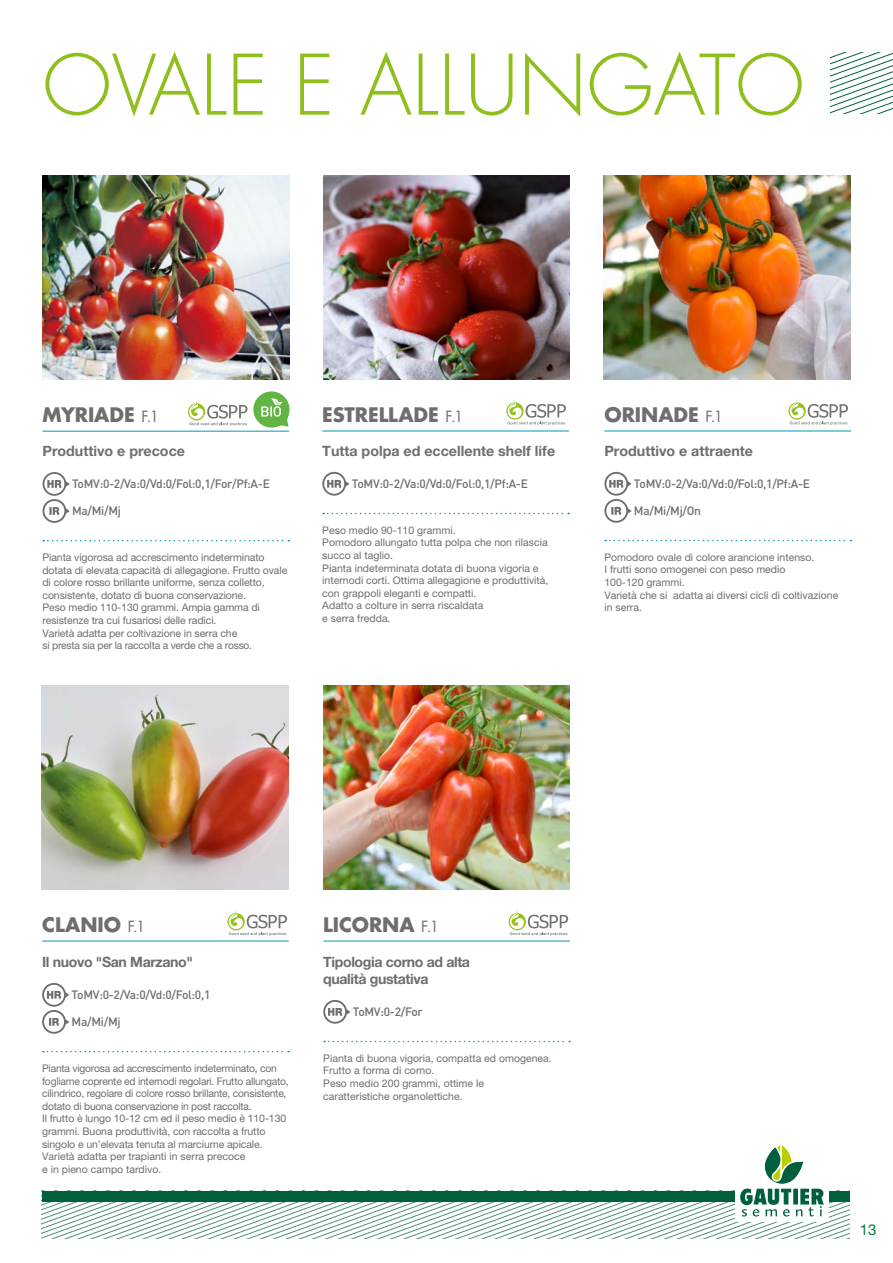
<style>
.page{position:relative;width:893px;height:1263px;background:#fff}
.page>*{position:absolute;margin:0;border:0;box-sizing:border-box;transform-origin:0 0}
.t1{font:300 81px "Futura Std";color:#8ebf1d}
.t2{font:700 19.5px "Futura Std";letter-spacing:-.005em;color:#6e6e6e}
.t3{font:15px "Helvetica Neue LT Pro";color:#00813b}
.t4{font:700 14.25px "Helvetica Neue LT Pro";color:#6e6e6e}
.t5{font:700 14.25px/17.1px "Helvetica Neue LT Pro";letter-spacing:-.025em;color:#6e6e6e}
.t6{font:500 12px "DIN Pro";letter-spacing:-.025em;color:#6e6e6e}
.t7{font:500 12px "DIN Pro";letter-spacing:-.06em;color:#6e6e6e}
.t8{font:10.5px/12.6px "Helvetica Neue LT Pro";letter-spacing:-.01em;color:#6e6e6e}
.s1{font-weight:400;font-size:15px}
</style>
<div class="page">
<svg style="left:42px;top:1144px;width:808px;height:94px"></svg>
<svg style="left:227px;top:910px;width:60px;height:26px"></svg>
<hr style="left:42px;top:941px;width:247px;height:1px;background:#009bb4">
<svg style="left:43px;top:1051px;width:246px;height:1px"></svg>
<svg style="left:43px;top:984px;width:22px;height:22px"></svg>
<div style="left:42px;top:983px;width:24px;height:24px;border:2px solid #6e6e6e;border-radius:50%"></div>
<svg style="left:47px;top:991px;width:22px;height:8px"></svg>
<div style="left:42px;top:1010px;width:24px;height:24px;border:2px solid #6e6e6e;border-radius:50%"></div>
<svg style="left:49px;top:1018px;width:10px;height:8px"></svg>
<img style="left:42px;top:685px;width:246px;height:204px">
<img style="left:323px;top:685px;width:247px;height:204px">
<svg style="left:830px;top:52px;width:63px;height:62px"></svg>
<img style="left:323px;top:175px;width:247px;height:204px">
<img style="left:43px;top:175px;width:246px;height:204px">
<hr style="left:322px;top:431px;width:247px;height:1px;background:#009bb4">
<svg style="left:323px;top:513px;width:246px;height:1px"></svg>
<svg style="left:323px;top:473px;width:22px;height:22px"></svg>
<div style="left:322px;top:472px;width:24px;height:24px;border:2px solid #6e6e6e;border-radius:50%"></div>
<svg style="left:327px;top:480px;width:22px;height:8px"></svg>
<svg style="left:506px;top:399px;width:60px;height:26px"></svg>
<hr style="left:604px;top:431px;width:247px;height:1px;background:#009bb4">
<svg style="left:605px;top:540px;width:246px;height:1px"></svg>
<svg style="left:605px;top:473px;width:22px;height:22px"></svg>
<div style="left:604px;top:472px;width:24px;height:24px;border:2px solid #6e6e6e;border-radius:50%"></div>
<svg style="left:609px;top:480px;width:23px;height:8px"></svg>
<svg style="left:628px;top:508px;width:4px;height:6px"></svg>
<svg style="left:605px;top:500px;width:22px;height:22px"></svg>
<div style="left:604px;top:499px;width:24px;height:24px;border:2px solid #6e6e6e;border-radius:50%"></div>
<svg style="left:611px;top:507px;width:10px;height:8px"></svg>
<svg style="left:788px;top:399px;width:60px;height:26px"></svg>
<img style="left:604px;top:175px;width:246px;height:205px">
<svg style="left:188px;top:400px;width:59px;height:26px"></svg>
<hr style="left:43px;top:431px;width:246px;height:1px;background:#009bb4">
<svg style="left:43px;top:540px;width:246px;height:1px"></svg>
<svg style="left:43px;top:473px;width:22px;height:22px"></svg>
<div style="left:43px;top:472px;width:23px;height:24px;border:2px solid #6e6e6e;border-radius:50%"></div>
<svg style="left:47px;top:480px;width:23px;height:8px"></svg>
<svg style="left:66px;top:508px;width:4px;height:6px"></svg>
<div style="left:43px;top:499px;width:23px;height:24px;border:2px solid #6e6e6e;border-radius:50%"></div>
<svg style="left:49px;top:507px;width:10px;height:8px"></svg>
<svg style="left:253px;top:391px;width:37px;height:37px"></svg>
<svg style="left:508px;top:910px;width:60px;height:26px"></svg>
<hr style="left:323px;top:941px;width:247px;height:1px;background:#009bb4">
<svg style="left:324px;top:1041px;width:246px;height:1px"></svg>
<svg style="left:324px;top:1001px;width:22px;height:22px"></svg>
<div style="left:323px;top:1000px;width:24px;height:24px;border:2px solid #6e6e6e;border-radius:50%"></div>
<svg style="left:328px;top:1008px;width:22px;height:8px"></svg>
<h1 class="t1" style="left:43px;top:36px;width:764px">OVALE E ALLUNGATO</h1>
<h2 class="t2" style="left:43px;top:402px;width:118px">MYRIADE <span class="s1">F.1</span></h2>
<h3 class="t4" style="left:43px;top:442px;width:144px">Produttivo e precoce</h3>
<p class="t6" style="left:72px;top:476px;width:199px">ToMV:0-2/Va:0/Vd:0/Fol:0,1/For/Pf:A-E</p>
<p class="t6" style="left:72px;top:503px;width:50px">Ma/Mi/Mj</p>
<p class="t8" style="left:43px;top:551px;width:246px">Pianta vigorosa ad accrescimento indeterminato dotata di elevata capacità di allegagione. Frutto ovale di colore rosso brillante uniforme, senza colletto, consistente, dotato di buona conservazione.<br>Peso medio 110-130 grammi. Ampia gamma di resistenze tra cui fusariosi delle radici.<br>Varietà adatta per coltivazione in serra che<br>si presta sia per la raccolta a verde che a rosso.</p>
<h2 class="t2" style="left:322px;top:402px;width:142px">ESTRELLADE <span class="s1">F.1</span></h2>
<h3 class="t4" style="left:322px;top:442px;width:234px">Tutta polpa ed eccellente shelf life</h3>
<p class="t6" style="left:352px;top:476px;width:178px">ToMV:0-2/Va:0/Vd:0/Fol:0,1/Pf:A-E</p>
<p class="t8" style="left:322px;top:524px;width:228px">Peso medio 90-110 grammi.<br>Pomodoro allungato tutta polpa che non rilascia succo al taglio.<br>Pianta indeterminata dotata di buona vigoria e internodi corti. Ottima allegagione e produttività, con grappoli eleganti e compatti.<br>Adatto a colture in serra riscaldata<br>e serra fredda.</p>
<h2 class="t2" style="left:604px;top:402px;width:120px">ORINADE <span class="s1">F.1</span></h2>
<h3 class="t4" style="left:604px;top:442px;width:150px">Produttivo e attraente</h3>
<p class="t6" style="left:634px;top:476px;width:178px">ToMV:0-2/Va:0/Vd:0/Fol:0,1/Pf:A-E</p>
<p class="t6" style="left:634px;top:503px;width:69px">Ma/Mi/Mj/On</p>
<p class="t8" style="left:604px;top:551px;width:235px">Pomodoro ovale di colore arancione intenso.<br>I frutti sono omogenei con peso medio<br>100-120 grammi.<br>Varietà che si adatta ai diversi cicli di coltivazione in serra.</p>
<h2 class="t2" style="left:42px;top:912px;width:105px">CLANIO <span class="s1">F.1</span></h2>
<h3 class="t5" style="left:42px;top:953px;width:152px">Il nuovo "San Marzano"</h3>
<p class="t7" style="left:72px;top:987px;width:140px">ToMV:0-2/Va:0/Vd:0/Fol:0,1</p>
<p class="t6" style="left:72px;top:1014px;width:50px">Ma/Mi/Mj</p>
<p class="t8" style="left:42px;top:1062px;width:248px">Pianta vigorosa ad accrescimento indeterminato, con fogliame coprente ed internodi regolari. Frutto allungato, cilindrico, regolare di colore rosso brillante, consistente, dotato di buona conservazione in post raccolta.<br>Il frutto è lungo 10-12 cm ed il peso medio è 110-130 grammi. Buona produttività, con raccolta a frutto singolo e un’elevata tenuta al marciume apicale.<br>Varietà adatta per trapianti in serra precoce<br>e in pieno campo tardivo.</p>
<h2 class="t2" style="left:323px;top:912px;width:117px">LICORNA <span class="s1">F.1</span></h2>
<h3 class="t5" style="left:323px;top:953px;width:148px">Tipologia corno ad alta qualità gustativa</h3>
<p class="t6" style="left:353px;top:1004px;width:72px">ToMV:0-2/For</p>
<p class="t8" style="left:323px;top:1052px;width:230px">Pianta di buona vigoria, compatta ed omogenea.<br>Frutto a forma di corno.<br>Peso medio 200 grammi, ottime le caratteristiche organolettiche.</p>
<h3 class="t3" style="left:860px;top:1221px;width:18px">13</h3>
</div>
